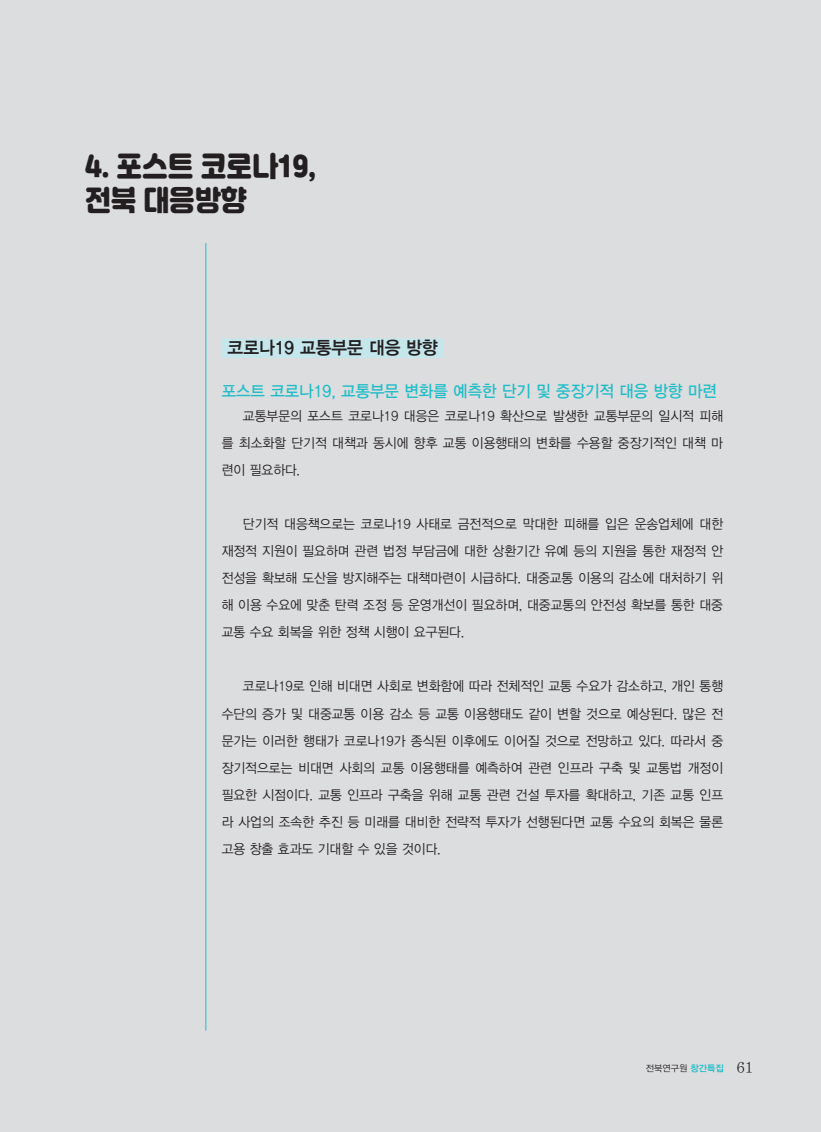
<style>
.page{position:relative;width:821px;height:1132px;background:#fff}
.page>*{position:absolute;margin:0;border:0;box-sizing:border-box;transform-origin:0 0}
.t1{font:28.2px/33.8px "Jalnan";color:#231f20;scale:.91 1}
.t2{font:18px "YDVYGO34";color:#231f20;scale:.95 1}
.t3{font:16.5px "YDVYGO33";color:#21bdc7;scale:.95 1}
.t4{font:13.5px/27px "YDVYGO32";color:#231f20;text-align:justify;scale:.95 1}
.t5{font:9px "YDVYGO32";color:#231f20}
.s1{font-family:"YDVYGO34";color:#21bdc7}
.s2{font-family:"YDVY Mj O33";font-size:15px}
</style>
<div class="page">
<div style="left:0;top:0;width:821px;height:1131px;background:#dcdddf"></div>
<div style="left:222px;top:338px;width:222px;height:20px;background:#c5e7ec"></div>
<hr style="left:206px;top:243px;width:1px;height:787px;background:#21bdc7">
<h1 class="t1" style="left:85px;top:152px;width:255px">4. 포스트 코로나19, 전북 대응방향</h1>
<h2 class="t2" style="left:228px;top:335px;width:223px">코로나19 교통부문 대응 방향</h2>
<p class="t3" style="left:222px;top:379px;width:523px">포스트 코로나19, 교통부문 변화를 예측한 단기 및 중장기적 대응 방향 마련</p>
<p class="t4" style="left:222px;top:401px;width:529px;text-indent:21px">교통부문의 포스트 코로나19 대응은 코로나19 확산으로 발생한 교통부문의 일시적 피해 를 최소화할 단기적 대책과 동시에 향후 교통 이용행태의 변화를 수용할 중장기적인 대책 마 련이 필요하다.</p>
<p class="t4" style="left:222px;top:509px;width:529px;text-indent:21px">단기적 대응책으로는 코로나19 사태로 금전적으로 막대한 피해를 입은 운송업체에 대한 재정적 지원이 필요하며 관련 법정 부담금에 대한 상환기간 유예 등의 지원을 통한 재정적 안 전성을 확보해 도산을 방지해주는 대책마련이 시급하다. 대중교통 이용의 감소에 대처하기 위 해 이용 수요에 맞춘 탄력 조정 등 운영개선이 필요하며, 대중교통의 안전성 확보를 통한 대중 교통 수요 회복을 위한 정책 시행이 요구된다.</p>
<p class="t4" style="left:222px;top:671px;width:529px;text-indent:21px">코로나19로 인해 비대면 사회로 변화함에 따라 전체적인 교통 수요가 감소하고, 개인 통행 수단의 증가 및 대중교통 이용 감소 등 교통 이용행태도 같이 변할 것으로 예상된다. 많은 전 문가는 이러한 행태가 코로나19가 종식된 이후에도 이어질 것으로 전망하고 있다. 따라서 중 장기적으로는 비대면 사회의 교통 이용행태를 예측하여 관련 인프라 구축 및 교통법 개정이 필요한 시점이다. 교통 인프라 구축을 위해 교통 관련 건설 투자를 확대하고, 기존 교통 인프 라 사업의 조속한 추진 등 미래를 대비한 전략적 투자가 선행된다면 교통 수요의 회복은 물론 고용 창출 효과도 기대할 수 있을 것이다.</p>
<p class="t5" style="left:646px;top:1061px;width:109px">전북연구원 <span class="s1">창간특집</span> <span class="s2">61</span></p>
</div>
